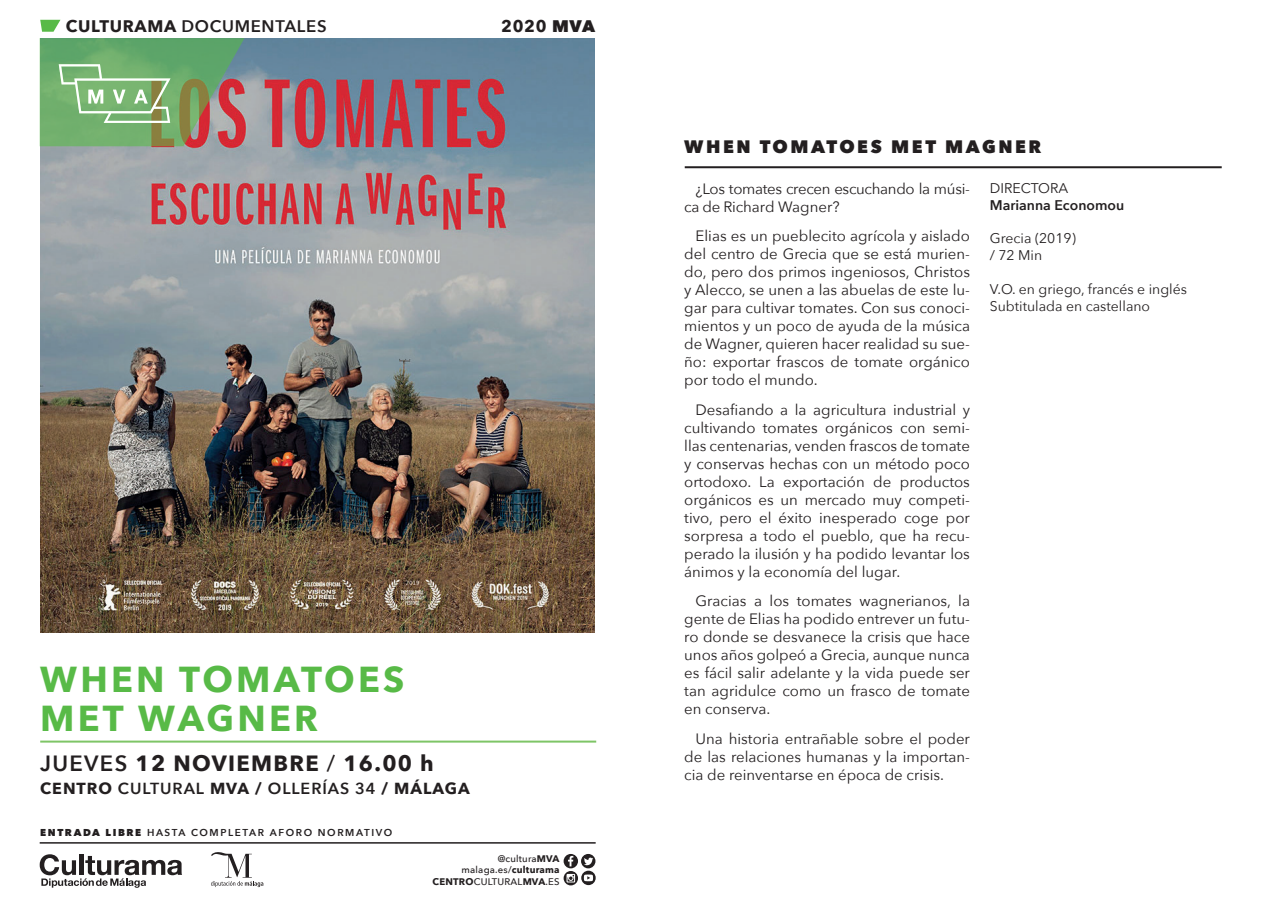
<style>
.page{position:relative;width:1270px;height:902px;background:#fff}
.page>*{position:absolute;margin:0;border:0;box-sizing:border-box;transform-origin:0 0}
.t1{font:700 36px/38.6px "Avenir Next";letter-spacing:.09em;color:#58ba47}
.t2{font:700 22px "Avenir Next";letter-spacing:.06em;color:#231f20}
.t3{font:800 18px "Avenir Next";letter-spacing:.14em;color:#231f20}
.t4{font:600 16.8px "Avenir Next";letter-spacing:.04em;color:#231f20}
.t5{font:700 16.8px "Avenir Next";color:#231f20}
.t6{font:600 16px "Avenir Next";letter-spacing:.06em;color:#231f20}
.t7{font:15px/18px "Avenir Next";color:#231f20;text-align:justify}
.t8{font:15px/18px "Avenir Next";letter-spacing:-.02em;color:#231f20}
.t9{font:14px/16.8px "Avenir Next";color:#231f20}
.t10{font:600 14px "Avenir Next";color:#231f20}
.t11{font:600 10px "Avenir Next";letter-spacing:.16em;color:#231f20}
.t12{font:500 9.6px/11.8px "Avenir Next";letter-spacing:.02em;color:#231f20;text-align:right}
.s1{font-weight:700}
.s2{font-weight:800}
.s3{font-weight:600}
.s4{font-weight:500}
</style>
<div class="page">
<img style="left:40px;top:38px;width:555px;height:594px">
<svg style="left:40px;top:854px;width:142px;height:33px"></svg>
<svg style="left:211px;top:852px;width:52px;height:35px"></svg>
<svg style="left:564px;top:854px;width:32px;height:31px"></svg>
<hr style="left:40px;top:842px;width:556px;height:1px;background:#231f20">
<svg style="left:40px;top:20px;width:20px;height:12px"></svg>
<svg style="left:40px;top:38px;width:204px;height:108px;background:#80a573"></svg>
<hr style="left:685px;top:166px;width:537px;height:2px;background:#231f20">
<hr style="left:40px;top:740px;width:556px;height:2px;background:#7ec566">
<p class="t4" style="left:66px;top:12px;width:262px"><span class="s1">CULTURAMA</span> DOCUMENTALES</p>
<p class="t5" style="left:501px;top:12px;width:95px">2020 <span class="s2">MVA</span></p>
<h1 class="t1" style="left:40px;top:659px;width:366px">WHEN TOMATOES<br>MET WAGNER</h1>
<h2 class="t2" style="left:40px;top:744px;width:395px"><span class="s3">JUEVES</span> 12 NOVIEMBRE <span class="s4">/</span> 16.00 h</h2>
<p class="t6" style="left:40px;top:774px;width:431px"><span class="s1">CENTRO</span> CULTURAL <span class="s1">MVA /</span> OLLERÍAS 34 <span class="s1">/ MÁLAGA</span></p>
<p class="t11" style="left:40px;top:824px;width:354px"><span class="s2">ENTRADA LIBRE</span> HASTA COMPLETAR AFORO NORMATIVO</p>
<p class="t12" style="left:433px;top:851px;width:128px">@cultura<span class="s1">MVA </span>malaga.es/<span class="s1">culturama<br>CENTRO</span>CULTURAL<span class="s1">MVA</span>.ES</p>
<p class="t3" style="left:684px;top:135px;width:359px">WHEN TOMATOES MET MAGNER</p>
<p class="t9" style="left:990px;top:179px;width:80px">DIRECTORA</p>
<p class="t10" style="left:990px;top:193px;width:136px">Marianna Economou</p>
<p class="t9" style="left:990px;top:229px;width:88px">Grecia (2019) / 72 Min</p>
<p class="t9" style="left:990px;top:280px;width:199px">V.O. en griego, francés e inglés<br>Subtitulada en castellano</p>
<p class="t8" style="left:684px;top:179px;width:287px;text-indent:11px">¿Los tomates crecen escuchando la músi&shy;ca de Richard Wagner?</p>
<p class="t7" style="left:684px;top:226px;width:287px;text-indent:11px">Elias es un pueblecito agrícola y aislado del centro de Grecia que se está murien&shy;do, pero dos primos ingeniosos, Christos y Alecco, se unen a las abuelas de este lu&shy;gar para cultivar tomates. Con sus conoci&shy;mientos y un poco de ayuda de la música de Wagner, quieren hacer realidad su sue&shy;ño: exportar frascos de tomate orgánico por todo el mundo.</p>
<p class="t7" style="left:684px;top:400px;width:287px;text-indent:11px">Desafiando a la agricultura industrial y cultivando tomates orgánicos con semi&shy;llas centenarias, venden frascos de tomate y conservas hechas con un método poco ortodoxo. La exportación de productos orgánicos es un mercado muy competi&shy;tivo, pero el éxito inesperado coge por sorpresa a todo el pueblo, que ha recu&shy;perado la ilusión y ha podido levantar los ánimos y la economía del lugar.</p>
<p class="t7" style="left:684px;top:591px;width:287px;text-indent:11px">Gracias a los tomates wagnerianos, la gente de Elias ha podido entrever un futu&shy;ro donde se desvanece la crisis que hace unos años golpeó a Grecia, aunque nunca es fácil salir adelante y la vida puede ser tan agridulce como un frasco de tomate en conserva.</p>
<p class="t7" style="left:684px;top:728px;width:287px;text-indent:11px">Una historia entrañable sobre el poder de las relaciones humanas y la importan&shy;cia de reinventarse en época de crisis.</p>
</div>
